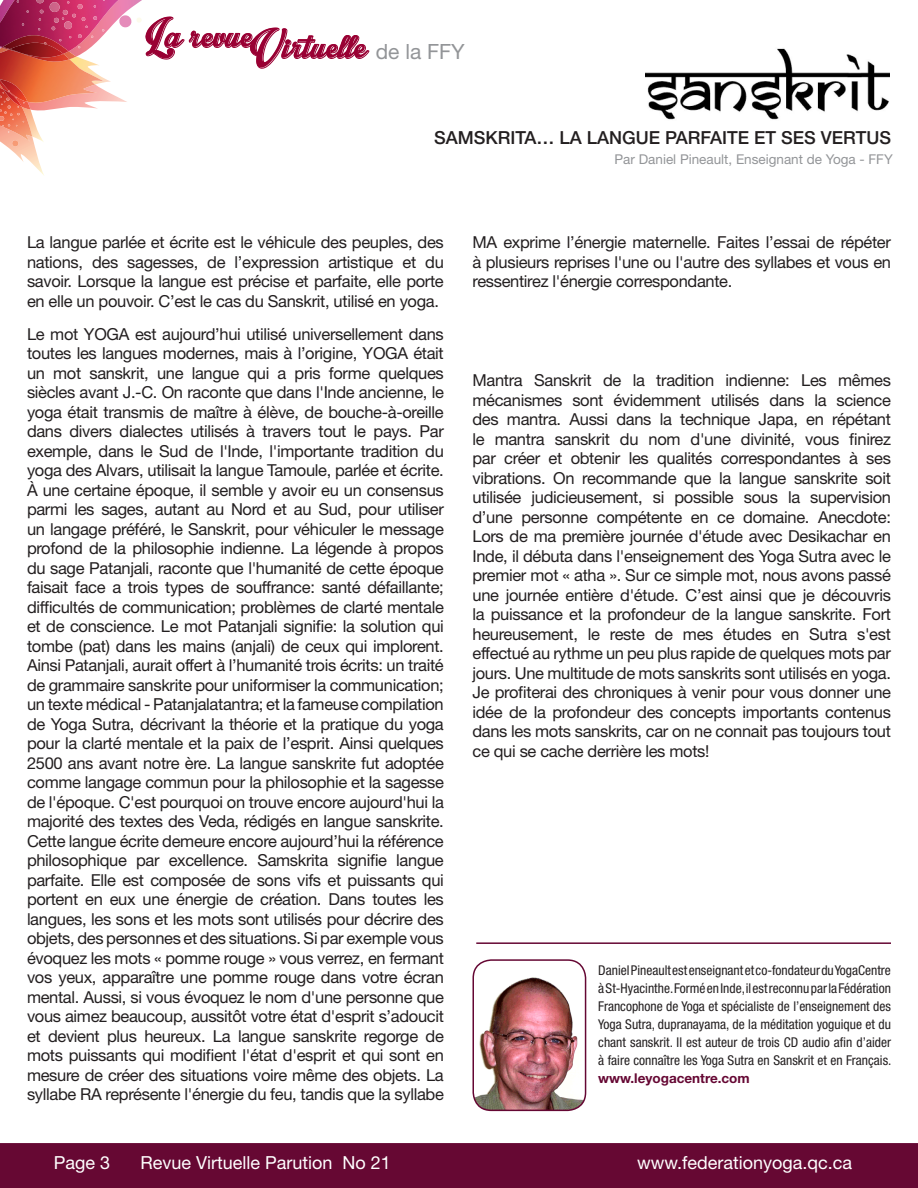
<style>
.page{position:relative;width:918px;height:1188px;background:#fff}
.page>*{position:absolute;margin:0;border:0;box-sizing:border-box;transform-origin:0 0}
.t1{font:52.65px "Intrique Script Personal Use";color:#903}
.t2{font:21px "Helvetica Neue LT Std";color:#939598}
.t3{font:18px "Helvetica Neue LT Std";color:#fff}
.t4{font:500 18px "Helvetica Neue LT Std";color:#231f20}
.t5{font:16.5px/19.5px "Helvetica Neue LT Std";letter-spacing:-.02em;color:#231f20;text-align:justify}
.t6{font:condensed 13.5px/18px "Helvetica Neue LT Std";color:#231f20;text-align:justify}
.t7{font:13.5px "Helvetica Neue LT Std";color:#939598}
.t8{font:700 13.5px "Helvetica Neue LT Std";color:#650733}
</style>
<div class="page">
<div style="left:0;top:1143px;width:918px;height:45px;background:#660833"></div>
<svg style="left:0;top:0;width:369px;height:175px"></svg>
<img style="left:475px;top:960px;width:111px;height:150px">
<div style="left:472px;top:959px;width:114px;height:152px;border:2px solid #650733;border-radius:18px"></div>
<hr style="left:476px;top:942px;width:415px;height:2px;background:#650733">
<img style="left:646px;top:48px;width:243px;height:72px">
<h1 class="t1" style="left:145px;top:18px;width:223px">La revueVirtuelle</h1>
<p class="t2" style="left:376px;top:39px;width:91px">de la FFY</p>
<p class="t4" style="left:434px;top:127px;width:458px">SAMSKRITA… LA LANGUE PARFAITE ET SES VERTUS</p>
<p class="t7" style="left:615px;top:151px;width:280px">Par Daniel Pineault, Enseignant de Yoga - FFY</p>
<p class="t5" style="left:27px;top:232px;width:418px">La langue parlée et écrite est le véhicule des peuples, des nations, des sagesses, de l’expression artistique et du savoir. Lorsque la langue est précise et parfaite, elle porte en elle un pouvoir. C’est le cas du Sanskrit, utilisé en yoga.</p>
<p class="t5" style="left:27px;top:324px;width:418px">Le mot YOGA est aujourd’hui utilisé universellement dans toutes les langues modernes, mais à l’origine, YOGA était un mot sanskrit, une langue qui a pris forme quelques siècles avant J.-C. On raconte que dans l'Inde ancienne, le yoga était transmis de maître à élève, de bouche-à-oreille dans divers dialectes utilisés à travers tout le pays. Par exemple, dans le Sud de l'Inde, l'importante tradition du yoga des Alvars, utilisait la langue Tamoule, parlée et écrite.<br>À une certaine époque, il semble y avoir eu un consensus parmi les sages, autant au Nord et au Sud, pour utiliser un langage préféré, le Sanskrit, pour véhiculer le message profond de la philosophie indienne. La légende à propos du sage Patanjali, raconte que l'humanité de cette époque faisait face a trois types de souffrance: santé défaillante; difficultés de communication; problèmes de clarté mentale et de conscience. Le mot Patanjali signifie: la solution qui tombe (pat) dans les mains (anjali) de ceux qui implorent.<br>Ainsi Patanjali, aurait offert à l’humanité trois écrits: un traité de grammaire sanskrite pour uniformiser la communication; un texte médical - Patanjalatantra; et la fameuse compilation de Yoga Sutra, décrivant la théorie et la pratique du yoga pour la clarté mentale et la paix de l’esprit. Ainsi quelques 2500 ans avant notre ère. La langue sanskrite fut adoptée comme langage commun pour la philosophie et la sagesse de l'époque. C'est pourquoi on trouve encore aujourd'hui la majorité des textes des Veda, rédigés en langue sanskrite.<br>Cette langue écrite demeure encore aujourd’hui la référence philosophique par excellence. Samskrita signifie langue parfaite. Elle est composée de sons vifs et puissants qui portent en eux une énergie de création. Dans toutes les langues, les sons et les mots sont utilisés pour décrire des objets, des personnes et des situations. Si par exemple vous évoquez les mots « pomme rouge » vous verrez, en fermant vos yeux, apparaître une pomme rouge dans votre écran mental. Aussi, si vous évoquez le nom d'une personne que vous aimez beaucoup, aussitôt votre état d'esprit s’adoucit et devient plus heureux. La langue sanskrite regorge de mots puissants qui modifient l'état d'esprit et qui sont en mesure de créer des situations voire même des objets. La syllabe RA représente l'énergie du feu, tandis que la syllabe</p>
<p class="t5" style="left:472px;top:233px;width:420px">MA exprime l’énergie maternelle. Faites l’essai de répéter à plusieurs reprises l'une ou l'autre des syllabes et vous en ressentirez l'énergie correspondante.</p>
<p class="t5" style="left:472px;top:371px;width:420px">Mantra Sanskrit de la tradition indienne: Les mêmes mécanismes sont évidemment utilisés dans la science des mantra. Aussi dans la technique Japa, en répétant le mantra sanskrit du nom d'une divinité, vous finirez par créer et obtenir les qualités correspondantes à ses vibrations. On recommande que la langue sanskrite soit utilisée judicieusement, si possible sous la supervision d’une personne compétente en ce domaine. Anecdote:<br>Lors de ma première journée d'étude avec Desikachar en Inde, il débuta dans l'enseignement des Yoga Sutra avec le premier mot « atha ». Sur ce simple mot, nous avons passé une journée entière d'étude. C’est ainsi que je découvris la puissance et la profondeur de la langue sanskrite. Fort heureusement, le reste de mes études en Sutra s'est effectué au rythme un peu plus rapide de quelques mots par jours. Une multitude de mots sanskrits sont utilisés en yoga.<br>Je profiterai des chroniques à venir pour vous donner une idée de la profondeur des concepts importants contenus dans les mots sanskrits, car on ne connait pas toujours tout ce qui se cache derrière les mots!</p>
<p class="t6" style="left:598px;top:961px;width:295px">Daniel Pineault est enseignant et co-fondateur du YogaCentre à St-Hyacinthe. Formé en Inde, il est reconnu par la Fédération Francophone de Yoga et spécialiste de l’enseignement des Yoga Sutra, dupranayama, de la méditation yoguique et du chant sanskrit. Il est auteur de trois CD audio afin d’aider à faire connaître les Yoga Sutra en Sanskrit et en Français.</p>
<p class="t8" style="left:598px;top:1070px;width:153px">www.leyogacentre.com</p>
<p class="t3" style="left:54px;top:1152px;width:58px">Page 3</p>
<p class="t3" style="left:140px;top:1152px;width:252px">Revue Virtuelle Parution No 21</p>
<p class="t3" style="left:637px;top:1152px;width:216px">www.federationyoga.qc.ca</p>
</div>
